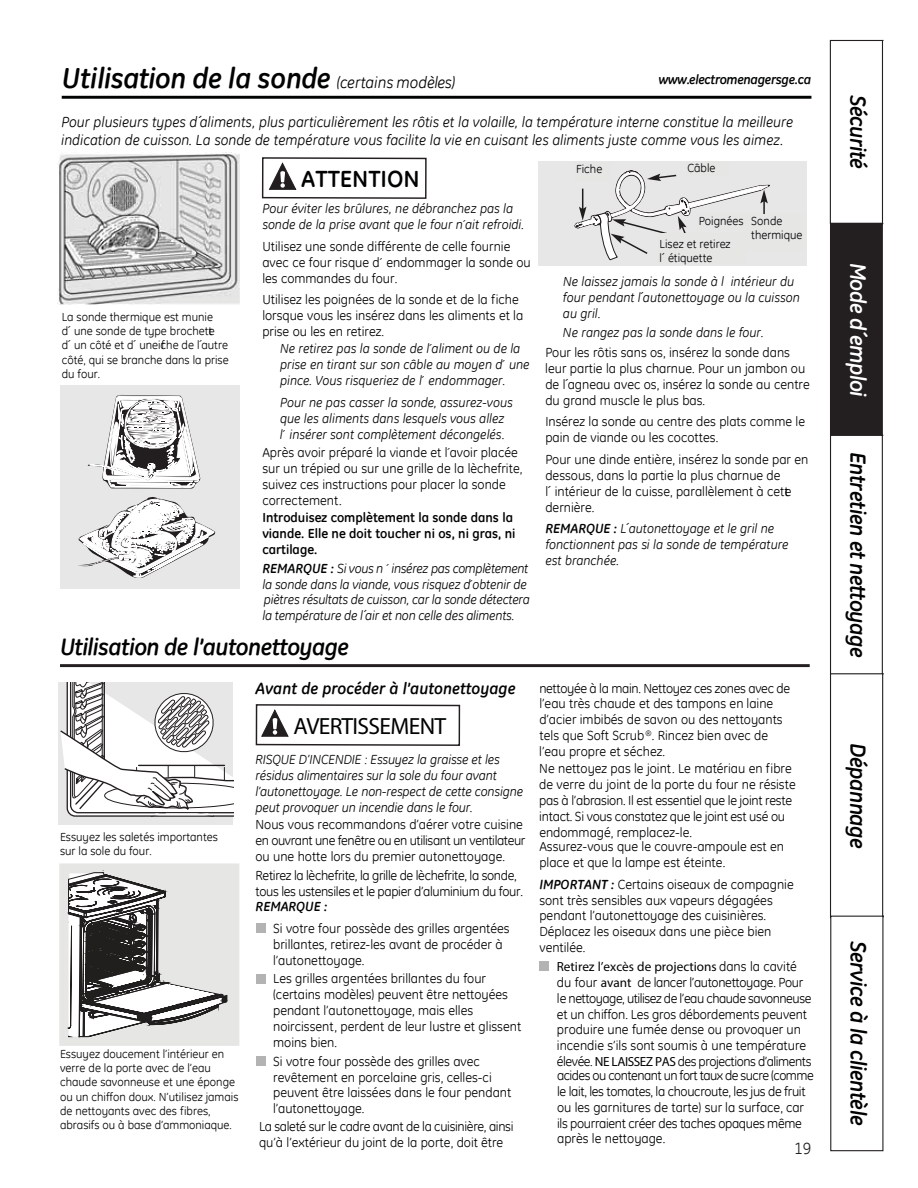
<style>
.page{position:relative;width:918px;height:1188px;background:#fff}
.page>*{position:absolute;margin:0;border:0;box-sizing:border-box;transform-origin:0 0}
.t1{font:italic 700 28.5px "GE Inspira";letter-spacing:-.01em;color:#010202}
.t2{font:italic 700 23.55px "GE Inspira";letter-spacing:-.025em;color:#010202}
.t3{font:700 23.55px "GE Inspira";letter-spacing:-.03em;color:#010202}
.t4{font:700 23.55px "GE Inspira";letter-spacing:-.005em;color:#010202}
.t5{font:italic 700 22.05px "GE Inspira";letter-spacing:-.025em;color:#010202}
.t6{font:italic 700 22.05px "GE Inspira";letter-spacing:-.025em;color:#fff}
.t7{font:italic 700 16.2px "GE Inspira";color:#010202}
.t8{font:16.2px "GE Inspira";color:#231f20}
.t9{font:italic 14.7px/17.7px "GE Inspira";color:#010202}
.t10{font:13.2px/15.9px "GE Inspira";color:#010202}
.t11{font:italic 13.2px/15.9px "GE Inspira";color:#010202}
.t12{font:13.2px/15.9px "GE Inspira";letter-spacing:-.025em;color:#010202}
.t13{font:700 13.2px/15.9px "GE Inspira";color:#010202}
.t14{font:italic 700 13.2px "GE Inspira";letter-spacing:-.025em;color:#010202}
.t15{font:italic 700 13.2px "GE Inspira";color:#010202}
.t16{font:11.7px/14.1px "GE Inspira";color:#010202}
.s1{font-weight:400;font-size:16.2px}
.s2{font-style:normal;font-size:11.7px}
.s3{font-size:11.7px}
.s4{font-weight:700}
.s5{font-style:normal}
.s6{font-weight:700;font-style:italic}
</style>
<div class="page">
<svg style="left:829px;top:39px;width:55px;height:1113px"></svg>
<div style="left:538px;top:161px;width:268px;height:105px;background:#e7e7e7"></div>
<svg style="left:574px;top:170px;width:196px;height:91px"></svg>
<hr style="left:62px;top:96px;width:749px;height:3px;background:#010202">
<img style="left:57px;top:153px;width:183px;height:152px">
<svg style="left:261px;top:157px;width:166px;height:42px"></svg>
<div style="left:575px;top:162px;width:36px;height:20px;background:#e6e6e5"></div>
<div style="left:686px;top:161px;width:44px;height:16px;background:#e6e6e5"></div>
<div style="left:744px;top:215px;width:61px;height:36px;background:#e6e6e5"></div>
<div style="left:697px;top:215px;width:53px;height:15px;background:#e6e6e5"></div>
<div style="left:658px;top:233px;width:88px;height:31px;background:#e6e6e5"></div>
<div style="left:60px;top:386px;width:180px;height:203px;background:#e7e7e7"></div>
<svg style="left:88px;top:395px;width:112px;height:94px"></svg>
<svg style="left:78px;top:497px;width:138px;height:81px"></svg>
<hr style="left:60px;top:664px;width:750px;height:3px;background:#231f20">
<svg style="left:59px;top:682px;width:174px;height:142px"></svg>
<div style="left:256px;top:924px;width:9px;height:9px;background:#b3b3b3"></div>
<div style="left:256px;top:974px;width:9px;height:9px;background:#b3b3b3"></div>
<div style="left:256px;top:1057px;width:9px;height:9px;background:#b3b3b3"></div>
<div style="left:540px;top:962px;width:9px;height:9px;background:#b3b3b3"></div>
<svg style="left:255px;top:704px;width:206px;height:42px"></svg>
<svg style="left:59px;top:863px;width:180px;height:183px"></svg>
<h1 class="t1" style="left:62px;top:61px;width:395px">Utilisation de la sonde <span class="s1">(certains modèles)</span></h1>
<p class="t14" style="left:658px;top:72px;width:154px">www.electromenagersge.ca</p>
<p class="t9" style="left:61px;top:113px;width:734px">Pour plusieurs types d´aliments, plus particulièrement les rôtis et la volaille, la température interne constitue la meilleure indication de cuisson. La sonde de température vous facilite la vie en cuisant les aliments juste comme vous les aimez.</p>
<h2 class="t4" style="left:301px;top:165px;width:120px">ATTENTION</h2>
<p class="t11" style="left:262px;top:201px;width:263px">Pour éviter les brûlures, ne débranchez pas la sonde de la prise avant que le four n<span class="s2">´</span>ait refroidi.</p>
<p class="t10" style="left:262px;top:238px;width:270px">Utilisez une sonde différente de celle fournie avec ce four risque d<span class="s3">´</span> endommager la sonde ou les commandes du four.</p>
<p class="t10" style="left:262px;top:292px;width:262px">Utilisez les poignées de la sonde et de la fiche lorsque vous les insérez dans les aliments et la prise ou les en retirez.</p>
<p class="t11" style="left:280px;top:341px;width:251px">Ne retirez pas la sonde de l<span class="s2">´</span>aliment ou de la prise en tirant sur son câble au moyen d<span class="s2">´</span> une pince. Vous risqueriez de l<span class="s2">´</span> endommager.</p>
<p class="t11" style="left:280px;top:394px;width:234px">Pour ne pas casser la sonde, assurez-vous que les aliments dans lesquels vous allez l<span class="s2">´</span> insérer sont complètement décongelés.</p>
<p class="t10" style="left:262px;top:445px;width:262px">Après avoir préparé la viande et l<span class="s3">´</span>avoir placée sur un trépied ou sur une grille de la lèchefrite, suivez ces instructions pour placer la sonde correctement.</p>
<p class="t13" style="left:262px;top:510px;width:255px">Introduisez complètement la sonde dans la viande. Elle ne doit toucher ni os, ni gras, ni cartilage.</p>
<p class="t11" style="left:262px;top:560px;width:269px"><span class="s4">REMARQUE :</span> Si vous n <span class="s2">´</span> insérez pas complètement la sonde dans la viande, vous risquez d<span class="s2">´</span>obtenir de piètres résultats de cuisson, car la sonde détectera la température de l´air et non celle des aliments.</p>
<p class="t16" style="left:576px;top:162px;width:28px">Fiche</p>
<p class="t16" style="left:687px;top:161px;width:30px">Câble</p>
<p class="t16" style="left:660px;top:209px;width:85px;line-height:22.8px;text-indent:39px">Poignées<br>Lisez et retirez</p>
<p class="t16" style="left:660px;top:251px;width:54px">l´ étiquette</p>
<p class="t16" style="left:751px;top:214px;width:53px">Sonde thermique</p>
<p class="t11" style="left:563px;top:274px;width:238px">Ne laissez jamais la sonde à l intérieur du four pendant l<span class="s5">´</span>autonettoyage ou la cuisson au gril.</p>
<p class="t11" style="left:563px;top:324px;width:202px">Ne rangez pas la sonde dans le four.</p>
<p class="t10" style="left:545px;top:344px;width:266px">Pour les rôtis sans os, insérez la sonde dans leur partie la plus charnue. Pour un jambon ou de l´agneau avec os, insérez la sonde au centre du grand muscle le plus bas.</p>
<p class="t10" style="left:545px;top:414px;width:261px">Insérez la sonde au centre des plats comme le pain de viande ou les cocottes.</p>
<p class="t10" style="left:545px;top:451px;width:264px">Pour une dinde entière, insérez la sonde par en dessous, dans la partie la plus charnue de<br>l´ intérieur de la cuisse, parallèlement à cette dernière.</p>
<p class="t11" style="left:545px;top:521px;width:245px"><span class="s4">REMARQUE :</span> L<span class="s5">´</span>autonettoyage et le gril ne fonctionnent pas si la sonde de température est branchée.</p>
<p class="t16" style="left:62px;top:310px;width:168px">La sonde thermique est munie<br>d´ une sonde de type brochette<br>d´ un côté et d´ uneifche de l´autre côté, qui se branche dans la prise du four.</p>
<h2 class="t2" style="left:60px;top:633px;width:291px">Utilisation de l’autonettoyage</h2>
<p class="t7" style="left:256px;top:679px;width:262px">Avant de procéder à l’autonettoyage</p>
<p class="t16" style="left:60px;top:830px;width:160px">Essuyez les saletés importantes sur la sole du four.</p>
<p class="t16" style="left:60px;top:1047px;width:180px">Essuyez doucement l’intérieur en verre de la porte avec de l’eau chaude savonneuse et une éponge ou un chiffon doux. N’utilisez jamais de nettoyants avec des fibres, abrasifs ou à base d’ammoniaque.</p>
<h2 class="t3" style="left:293px;top:712px;width:154px">AVERTISSEMENT</h2>
<p class="t11" style="left:256px;top:751px;width:269px">RISQUE D’INCENDIE : Essuyez la graisse et les résidus alimentaires sur la sole du four avant l’autonettoyage. Le non-respect de cette consigne peut provoquer un incendie dans le four.</p>
<p class="t10" style="left:256px;top:816px;width:271px">Nous vous recommandons d’aérer votre cuisine en ouvrant une fenêtre ou en utilisant un ventilateur ou une hotte lors du premier autonettoyage.</p>
<p class="t12" style="left:256px;top:868px;width:269px">Retirez la lèchefrite, la grille de lèchefrite, la sonde, tous les ustensiles et le papier d’aluminium du four.</p>
<p class="t15" style="left:256px;top:899px;width:73px">REMARQUE :</p>
<p class="t10" style="left:273px;top:920px;width:238px">Si votre four possède des grilles argentées brillantes, retirez-les avant de procéder à l’autonettoyage.</p>
<p class="t10" style="left:273px;top:971px;width:250px">Les grilles argentées brillantes du four (certains modèles) peuvent être nettoyées pendant l’autonettoyage, mais elles noircissent, perdent de leur lustre et glissent moins bien.</p>
<p class="t10" style="left:273px;top:1053px;width:240px">Si votre four possède des grilles avec revêtement en porcelaine gris, celles-ci peuvent être laissées dans le four pendant l’autonettoyage.</p>
<p class="t12" style="left:259px;top:1118px;width:256px">La saleté sur le cadre avant de la cuisinière, ainsi qu’à l’extérieur du joint de la porte, doit être</p>
<p class="t10" style="left:539px;top:680px;width:252px">nettoyée à la main. Nettoyez ces zones avec de l’eau très chaude et des tampons en laine d’acier imbibés de savon ou des nettoyants tels que Soft Scrub <sup>®</sup>. Rincez bien avec de l’eau propre et séchez.</p>
<p class="t10" style="left:539px;top:761px;width:258px">Ne nettoyez pas le joint. Le matériau en fibre de verre du joint de la porte du four ne résiste pas à l’abrasion. Il est essentiel que le joint reste intact. Si vous constatez que le joint est usé ou endommagé, remplacez-le.</p>
<p class="t10" style="left:539px;top:838px;width:246px">Assurez-vous que le couvre-ampoule est en place et que la lampe est éteinte.</p>
<p class="t10" style="left:539px;top:876px;width:256px"><span class="s6">IMPORTANT :</span> Certains oiseaux de compagnie sont très sensibles aux vapeurs dégagées pendant l’autonettoyage des cuisinières.<br>Déplacez les oiseaux dans une pièce bien ventilée.</p>
<p class="t10" style="left:557px;top:958px;width:256px"><span class="s4">Retirez l’excès de projections</span> dans la cavité du four <span class="s4">avant</span> de lancer l’autonettoyage. Pour le nettoyage, utilisez de l’eau chaude savonneuse et un chiffon. Les gros débordements peuvent produire une fumée dense ou provoquer un incendie s’ils sont soumis à une température élevée. <span class="s4">NE LAISSEZ PAS</span> des projections d’aliments</p>
<p class="t12" style="left:557px;top:1067px;width:258px">acides ou contenant un fort taux de sucre (comme le lait, les tomates, la choucroute, les jus de fruit ou les garnitures de tarte) sur la surface, car ils pourraient créer des taches opaques même après le nettoyage.</p>
<p class="t8" style="left:794px;top:1139px;width:19px">19</p>
<h3 class="t5" style="left:871px;top:95px;width:75px;rotate:90deg">Sécurité</h3>
<h3 class="t6" style="left:871px;top:263px;width:135px;rotate:90deg">Mode d´emploi</h3>
<h3 class="t5" style="left:871px;top:452px;width:207px;rotate:90deg">Entretien et nettoyage</h3>
<h3 class="t5" style="left:871px;top:743px;width:108px;rotate:90deg">Dépannage</h3>
<h3 class="t5" style="left:872px;top:941px;width:186px;rotate:90deg">Service à la clientèle</h3>
</div>
